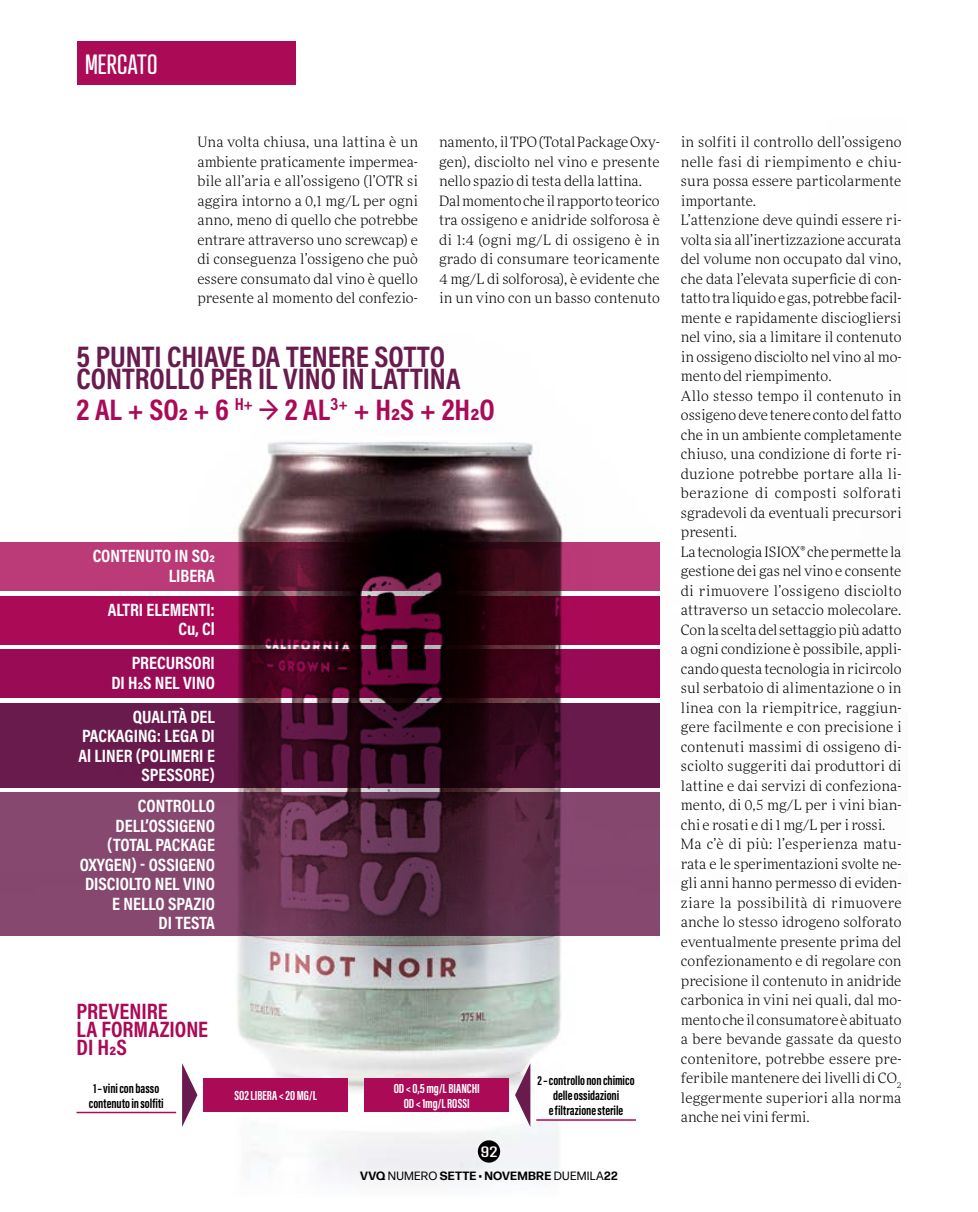
<style>
.page{position:relative;width:978px;height:1212px;background:#fff}
.page>*{position:absolute;margin:0;border:0;box-sizing:border-box;transform-origin:0 0}
.t1{font:700 30px "Acumin Pro Cond";color:#691b4d}
.t2{font:700 30px "Acumin Pro Cond";color:#ab0a57}
.t3{font:27px "Atrament";letter-spacing:.005em;color:#fff}
.t4{font:700 22.5px/18px "Acumin Pro Cond";color:#ab0a57}
.t5{font:700 18px/19.5px "Acumin Pro Cond";color:#fff;text-align:right}
.t6{font:600 15px "Address Sans Pro";color:#fff}
.VQ20_Testo{font:300 14.25px/19.5px "More Pro";letter-spacing:.005em;color:#000;text-align:justify}
.t7{font:700 13.5px/15px "Acumin Pro Extra Cond";color:#000;text-align:center}
.t8{font:700 13.5px/15px "Acumin Pro Extra Cond";color:#fff;text-align:center}
.t9{font:700 12px "Forma DJR Micro";letter-spacing:.02em;color:#000}
.s1{font-weight:400}
</style>
<div class="page">
<img style="left:0;top:442px;width:660px;height:741px">
<div style="left:77px;top:41px;width:219px;height:44px;background:#ab0a57"></div>
<div style="left:478px;top:1140px;width:22px;height:22px;background:#000;border-radius:50%"></div>
<svg style="left:0;top:542px;width:660px;height:48px;background:#772248"></svg>
<svg style="left:0;top:596px;width:660px;height:48px;background:#730537"></svg>
<svg style="left:0;top:650px;width:660px;height:48px;background:#6c0639"></svg>
<svg style="left:0;top:703px;width:660px;height:84px;background:#4f1237"></svg>
<svg style="left:0;top:793px;width:660px;height:143px;background:#703a5a"></svg>
<div style="left:203px;top:1078px;width:145px;height:34px;background:#ab0a57"></div>
<svg style="left:182px;top:1063px;width:15px;height:64px"></svg>
<hr style="left:77px;top:1112px;width:99px;height:1px;background:#ab0a57">
<div style="left:364px;top:1078px;width:145px;height:34px;background:#ab0a57"></div>
<svg style="left:515px;top:1063px;width:15px;height:64px"></svg>
<hr style="left:536px;top:1119px;width:100px;height:2px;background:#ab0a57">
<h2 class="t3" style="left:85px;top:48px;width:74px">MERCATO</h2>
<p class="VQ20_Testo" style="left:197px;top:132px;width:222px">Una volta chiusa, una lattina è un ambiente praticamente impermea&shy;bile all’aria e all’ossigeno (l’OTR si aggira intorno a 0,1 mg/L per ogni anno, meno di quello che potrebbe entrare attraverso uno screwcap) e di conseguenza l’ossigeno che può essere consumato dal vino è quello presente al momento del confezio-</p>
<p class="VQ20_Testo" style="left:439px;top:132px;width:222px">namento, il TPO (Total Package Oxy&shy;gen), disciolto nel vino e presente nello spazio di testa della lattina.</p>
<p class="VQ20_Testo" style="left:439px;top:190px;width:222px">Dal momento che il rapporto teorico tra ossigeno e anidride solforosa è di 1:4 (ogni mg/L di ossigeno è in grado di consumare teoricamente 4 mg/L di solforosa), è evidente che in un vino con un basso contenuto</p>
<p class="t1" style="left:77px;top:337px;width:370px">5 PUNTI CHIAVE DA TENERE SOTTO</p>
<p class="t1" style="left:77px;top:359px;width:385px">CONTROLLO PER IL VINO IN LATTINA</p>
<p class="t2" style="left:77px;top:390px;width:420px">2 AL + SO2 + 6 <sup>H+</sup> → 2 AL<sup>3+</sup> + H2S + 2H2O</p>
<p class="t5" style="left:93px;top:546px;width:124px">CONTENUTO IN SO2</p>
<p class="t5" style="left:169px;top:565px;width:48px">LIBERA</p>
<p class="t5" style="left:108px;top:599px;width:109px">ALTRI ELEMENTI:</p>
<p class="t5" style="left:179px;top:619px;width:38px">Cu, Cl</p>
<p class="t5" style="left:111px;top:653px;width:105px">PRECURSORI<br>DI H2S NEL VINO</p>
<p class="t5" style="left:78px;top:706px;width:138px">QUALITÀ DEL<br>PACKAGING: LEGA DI<br>Al LINER (POLIMERI E<br>SPESSORE)</p>
<p class="t5" style="left:80px;top:796px;width:137px">CONTROLLO<br>DELL’OSSIGENO (TOTAL PACKAGE<br>OXYGEN) - OSSIGENO<br>DISCIOLTO NEL VINO<br>E NELLO SPAZIO<br>DI TESTA</p>
<p class="t4" style="left:77px;top:1001px;width:133px">PREVENIRE<br>LA FORMAZIONE<br>DI H2S</p>
<p class="t7" style="left:89px;top:1080px;width:77px">1 – vini con basso contenuto in solfiti</p>
<p class="t8" style="left:394px;top:1080px;width:87px">OD &lt; 0,5 mg/L BIANCHI<br>OD &lt; 1mg/L ROSSI</p>
<p class="t7" style="left:538px;top:1073px;width:98px">2 – controllo non chimico delle ossidazioni<br>e filtrazione sterile</p>
<p class="t8" style="left:234px;top:1088px;width:84px">SO2 LIBERA &lt; 20 MG/L</p>
<p class="t6" style="left:481px;top:1143px;width:18px">92</p>
<p class="t9" style="left:360px;top:1168px;width:259px">VVQ <span class="s1">NUMERO</span> SETTE <span class="s1">•</span> NOVEMBRE <span class="s1">DUEMILA</span>22</p>
<p class="VQ20_Testo" style="left:681px;top:132px;width:222px">in solfiti il controllo dell’ossigeno nelle fasi di riempimento e chiu&shy;sura possa essere particolarmente importante.</p>
<p class="VQ20_Testo" style="left:681px;top:210px;width:222px">L’attenzione deve quindi essere ri&shy;volta sia all’inertizzazione accurata del volume non occupato dal vino, che data l’elevata superficie di con&shy;tatto tra liquido e gas, potrebbe facil&shy;mente e rapidamente disciogliersi nel vino, sia a limitare il contenuto in ossigeno disciolto nel vino al mo&shy;mento del riempimento.</p>
<p class="VQ20_Testo" style="left:681px;top:385px;width:222px">Allo stesso tempo il contenuto in ossigeno deve tenere conto del fatto che in un ambiente completamente chiuso, una condizione di forte ri&shy;duzione potrebbe portare alla li&shy;berazione di composti solforati sgradevoli da eventuali precursori presenti.</p>
<p class="VQ20_Testo" style="left:681px;top:541px;width:222px">La tecnologia ISIOX® che permette la gestione dei gas nel vino e consente di rimuovere l’ossigeno disciolto attraverso un setaccio molecolare.<br>Con la scelta del settaggio più adatto a ogni condizione è possibile, appli&shy;cando questa tecnologia in ricircolo sul serbatoio di alimentazione o in linea con la riempitrice, raggiun&shy;gere facilmente e con precisione i contenuti massimi di ossigeno di&shy;sciolto suggeriti dai produttori di lattine e dai servizi di confeziona&shy;mento, di 0,5 mg/L per i vini bian&shy;chi e rosati e di 1 mg/L per i rossi.</p>
<p class="VQ20_Testo" style="left:681px;top:834px;width:222px">Ma c’è di più: l’esperienza matu&shy;rata e le sperimentazioni svolte ne&shy;gli anni hanno permesso di eviden&shy;ziare la possibilità di rimuovere anche lo stesso idrogeno solforato eventualmente presente prima del confezionamento e di regolare con precisione il contenuto in anidride carbonica in vini nei quali, dal mo&shy;mento che il consumatore è abituato a bere bevande gassate da questo contenitore, potrebbe essere pre&shy;feribile mantenere dei livelli di CO<sub>2 </sub>leggermente superiori alla norma anche nei vini fermi.</p>
</div>
